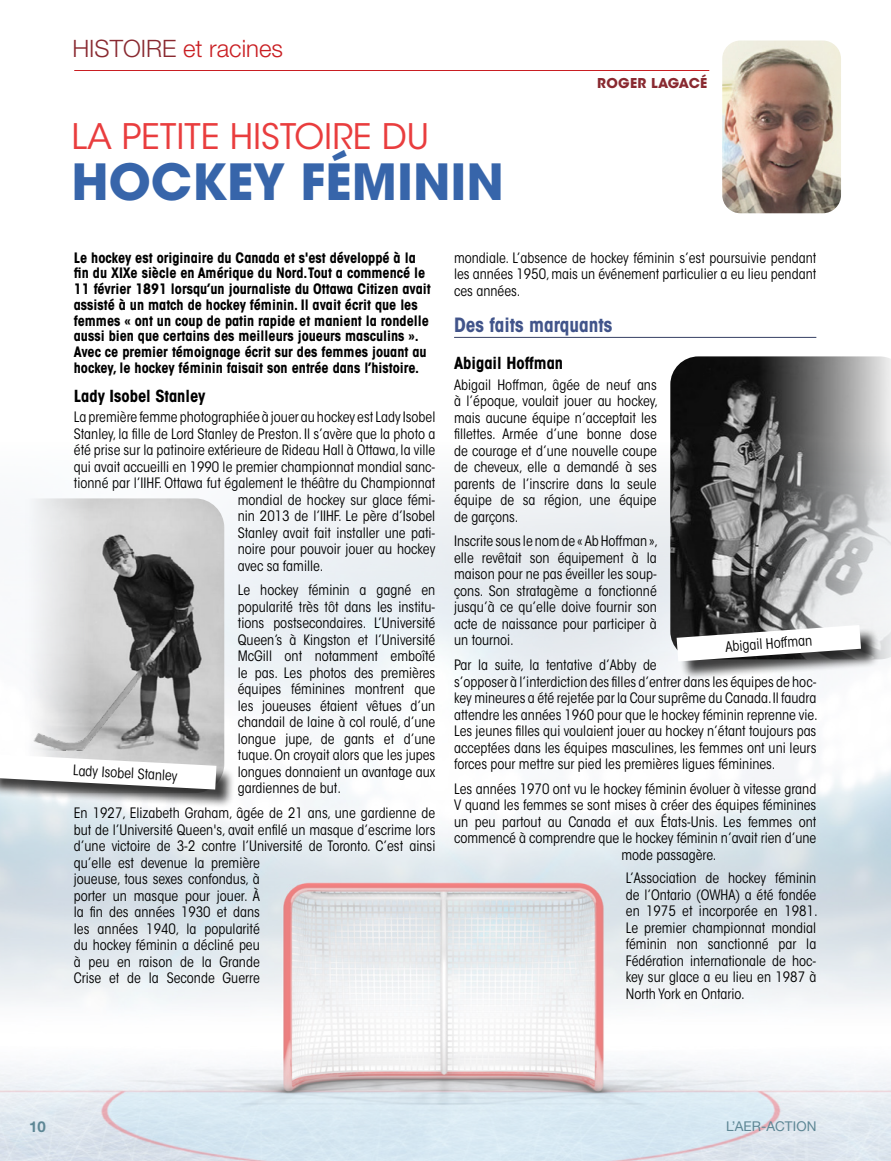
<style>
.page{position:relative;width:891px;height:1161px;background:#fff}
.page>*{position:absolute;margin:0;border:0;box-sizing:border-box;transform-origin:0 0}
.t1{font:700 49.5px "ITC Avant Garde Std";color:#3765aa}
.t2{font:34.95px "ITC Avant Garde Std";color:#e93d3e}
.t3{font:300 24px "Helvetica Neue LT Std";color:#c91e22}
.t4{font:700 condensed 19.5px "ITC Avant Garde Std";color:#41548a}
.t5{font:700 condensed 16.5px "ITC Avant Garde Std";color:#000}
.t6{font:700 15px "Helvetica Neue LT Std";color:#5e8795}
.t7{font:condensed 14.25px/16.5px "ITC Avant Garde Std";color:#000;text-align:justify}
.t8{font:700 condensed 14.25px/15.8px "ITC Avant Garde Std";color:#000}
.t9{font:13.5px "Helvetica Neue LT Std";letter-spacing:.01em;color:#5e8795}
.t10{font:700 13.5px "ITC Avant Garde Std";letter-spacing:.025em;color:#892930}
.s1{color:#892930}
</style>
<div class="page">
<hr style="left:74px;top:70px;width:635px;height:1px;background:#c91e22">
<img style="left:722px;top:40px;width:119px;height:173px">
<hr style="left:454px;top:337px;width:362px;height:1px;background:#364064">
<svg style="left:0;top:868px;width:891px;height:293px"></svg>
<img style="left:24px;top:498px;width:200px;height:21px">
<img style="left:24px;top:519px;width:200px;height:237px">
<img style="left:670px;top:356px;width:221px;height:303px">
<div style="left:679px;top:628px;width:200px;height:52px;background:#000;opacity:.75"></div>
<svg style="left:677px;top:625px;width:184px;height:36px"></svg>
<div style="left:0;top:756px;width:235px;height:52px;background:#000;opacity:.75"></div>
<svg style="left:0;top:754px;width:216px;height:36px"></svg>
<h3 class="t3" style="left:72px;top:34px;width:212px"><span class="s1">HISTOIRE</span> et racines</h3>
<h2 class="t2" style="left:71px;top:115px;width:359px">LA PETITE HISTOIRE DU</h2>
<h1 class="t1" style="left:71px;top:150px;width:434px">HOCKEY FÉMININ</h1>
<p class="t10" style="left:597px;top:74px;width:112px">ROGER LAGACÉ</p>
<p class="t8" style="left:74px;top:249px;width:358px">Le hockey est originaire du Canada et s'est développé à la fin du XIXe siècle en Amérique du Nord.Tout a commencé le 11 février 1891 lorsqu’un journaliste du Ottawa Citizen avait assisté à un match de hockey féminin. Il avait écrit que les femmes « ont un coup de patin rapide et manient la rondelle aussi bien que certains des meilleurs joueurs masculins ».<br>Avec ce premier témoignage écrit sur des femmes jouant au hockey, le hockey féminin faisait son entrée dans l’histoire.</p>
<p class="t5" style="left:74px;top:385px;width:133px">Lady Isobel Stanley</p>
<p class="t7" style="left:74px;top:409px;width:363px">La première femme photographiée à jouer au hockey est Lady Isobel</p>
<p class="t7" style="left:74px;top:425px;width:363px">Stanley, la fille de Lord Stanley de Preston. Il s’avère que la photo a</p>
<p class="t7" style="left:74px;top:442px;width:363px">été prise sur la patinoire extérieure de Rideau Hall à Ottawa, la ville</p>
<p class="t7" style="left:74px;top:458px;width:363px">qui avait accueilli en 1990 le premier championnat mondial sanc-</p>
<p class="t7" style="left:74px;top:475px;width:363px">tionné par l’IIHF. Ottawa fut également le théâtre du Championnat</p>
<p class="t7" style="left:238px;top:491px;width:199px">mondial de hockey sur glace fémi-</p>
<p class="t7" style="left:238px;top:508px;width:199px">nin 2013 de l’IIHF. Le père d’Isobel</p>
<p class="t7" style="left:238px;top:524px;width:199px">Stanley avait fait installer une pati-</p>
<p class="t7" style="left:238px;top:541px;width:199px">noire pour pouvoir jouer au hockey</p>
<p class="t7" style="left:238px;top:557px;width:87px">avec sa famille.</p>
<p class="t7" style="left:238px;top:582px;width:199px">Le hockey féminin a gagné en popularité très tôt dans les institu&shy;tions postsecondaires. L’Université Queen’s à Kingston et l’Université McGill ont notamment emboîté le pas. Les photos des premières équipes féminines montrent que les joueuses étaient vêtues d’un chandail de laine à col roulé, d’une longue jupe, de gants et d’une tuque. On croyait alors que les jupes longues donnaient un avantage aux gardiennes de but.</p>
<p class="t7" style="left:74px;top:805px;width:363px;text-align:left">En 1927, Elizabeth Graham, âgée de 21 ans, une gardienne de but de l’Université Queen's, avait enfilé un masque d’escrime lors d’une victoire de 3-2 contre l’Université de Toronto. C’est ainsi qu’elle est devenue la première<br>joueuse, tous sexes confondus, à<br>porter un masque pour jouer. À<br>la fin des années 1930 et dans<br>les années 1940, la popularité<br>du hockey féminin a décliné peu<br>à peu en raison de la Grande<br>Crise et de la Seconde Guerre</p>
<p class="t7" style="left:73px;top:762px;width:106px;rotate:3deg">Lady Isobel Stanley</p>
<p class="t7" style="left:454px;top:249px;width:364px">mondiale. L’absence de hockey féminin s’est poursuivie pendant les années 1950, mais un événement particulier a eu lieu pendant ces années.</p>
<h3 class="t4" style="left:454px;top:312px;width:160px">Des faits marquants</h3>
<p class="t5" style="left:454px;top:353px;width:111px">Abigail Hoffman</p>
<p class="t7" style="left:454px;top:376px;width:206px">Abigail Hoffman, âgée de neuf ans à l’époque, voulait jouer au hockey, mais aucune équipe n’acceptait les fillettes. Armée d’une bonne dose de courage et d’une nouvelle coupe de cheveux, elle a demandé à ses parents de l’inscrire dans la seule équipe de sa région, une équipe de garçons.</p>
<p class="t7" style="left:454px;top:533px;width:206px">Inscrite sous le nom de « Ab Hoffman », elle revêtait son équipement à la maison pour ne pas éveiller les soup&shy;çons. Son stratagème a fonctionné jusqu’à ce qu’elle doive fournir son acte de naissance pour participer à un tournoi.</p>
<p class="t7" style="left:454px;top:657px;width:365px;text-align:left">Par la suite, la tentative d’Abby de<br>s’opposer à l’interdiction des filles d’entrer dans les équipes de hoc&shy;key mineures a été rejetée par la Cour suprême du Canada. Il faudra attendre les années 1960 pour que le hockey féminin reprenne vie.<br>Les jeunes filles qui voulaient jouer au hockey n’étant toujours pas acceptées dans les équipes masculines, les femmes ont uni leurs forces pour mettre sur pied les premières ligues féminines.</p>
<p class="t7" style="left:454px;top:780px;width:364px">Les années 1970 ont vu le hockey féminin évoluer à vitesse grand</p>
<p class="t7" style="left:454px;top:797px;width:364px">V quand les femmes se sont mises à créer des équipes féminines</p>
<p class="t7" style="left:454px;top:813px;width:364px">un peu partout au Canada et aux États-Unis. Les femmes ont</p>
<p class="t7" style="left:454px;top:830px;width:364px">commencé à comprendre que le hockey féminin n’avait rien d’une</p>
<p class="t7" style="left:621px;top:846px;width:97px">mode passagère.</p>
<p class="t7" style="left:626px;top:870px;width:193px">L’Association de hockey féminin de l’Ontario (OWHA) a été fondée en 1975 et incorporée en 1981.<br>Le premier championnat mondial féminin non sanctionné par la Fédération internationale de hoc&shy;key sur glace a eu lieu en 1987 à North York en Ontario.</p>
<p class="t7" style="left:725px;top:638px;width:89px;rotate:-4deg">Abigail Hoffman</p>
<p class="t6" style="left:29px;top:1117px;width:18px">10</p>
<p class="t9" style="left:726px;top:1118px;width:92px">L’AER-ACTION</p>
</div>
